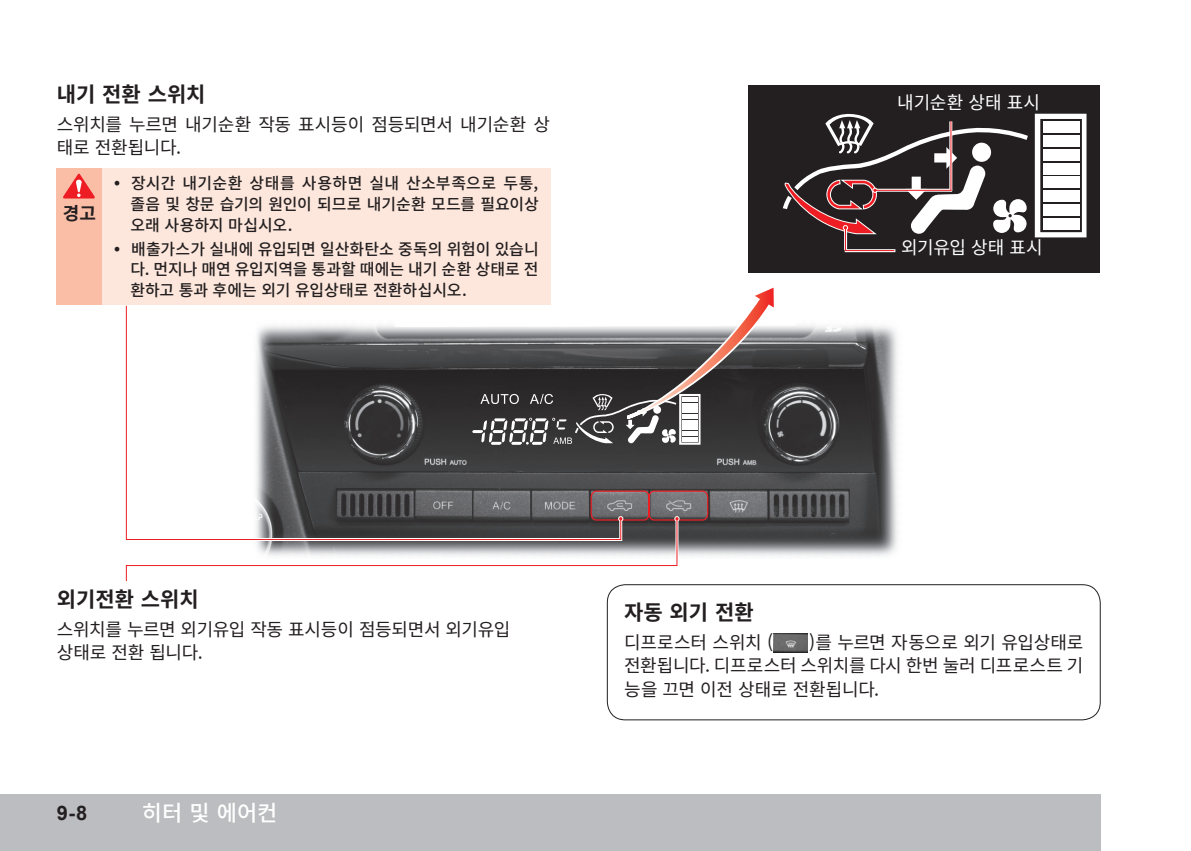
<style>
.page{position:relative;width:1191px;height:851px;background:#fff}
.page>*{position:absolute;margin:0;border:0;box-sizing:border-box;transform-origin:0 0}
.t1{font:500 22px "Noto Sans CJ Kkr";color:#fff}
.제목4{font:700 21px "Noto Sans CJ Kkr";color:#231f20}
.t2{font:700 20px "Arial";color:#231f20}
.본문{font:18px/23.4px "Noto Sans CJ Kkr";letter-spacing:-.015em;color:#231f20}
.본문-2{font:18px "Noto Sans CJ Kkr";letter-spacing:-.005em;color:#fff}
.주의{font:700 18px "Noto Sans CJ Kkr";color:#231f20}
.주의점{font:500 16px/20.8px "Noto Sans CJ Kkr";color:#231f20;text-align:justify}
</style>
<div class="page">
<img style="left:624px;top:325px;width:274px;height:231px">
<svg style="left:624px;top:287px;width:151px;height:158px"></svg>
<div style="left:0;top:794px;width:1100px;height:56px;background:#bcbdc0"></div>
<div style="left:748px;top:85px;width:352px;height:187px;background:#231f20"></div>
<svg style="left:1034px;top:114px;width:52px;height:123px"></svg>
<hr style="left:844px;top:249px;width:51px;height:3px;background:#fff">
<div style="left:607px;top:584px;width:493px;height:136px;border:1px solid #231f20;border-radius:18px"></div>
<img style="left:773px;top:633px;width:35px;height:19px">
<svg style="left:783px;top:113px;width:245px;height:138px"></svg>
<svg style="left:123px;top:229px;width:501px;height:261px"></svg>
<svg style="left:125px;top:490px;width:584px;height:91px"></svg>
<svg style="left:125px;top:305px;width:497px;height:235px"></svg>
<div style="left:57px;top:168px;width:45px;height:136px;background:#fabda6"></div>
<div style="left:102px;top:168px;width:448px;height:136px;background:#fde7dc"></div>
<svg style="left:63px;top:174px;width:32px;height:24px"></svg>
<p class="제목4" style="left:57px;top:82px;width:150px">내기 전환 스위치</p>
<p class="본문" style="left:57px;top:113px;width:495px">스위치를 누르면 내기순환 작동 표시등이 점등되면서 내기순환 상 태로 전환됩니다.</p>
<p class="주의" style="left:63px;top:203px;width:35px">경고</p>
<p class="주의점" style="left:130px;top:173px;width:410px">장시간 내기순환 상태를 사용하면 실내 산소부족으로 두통, 졸음 및 창문 습기의 원인이 되므로 내기순환 모드를 필요이상 오래 사용하지 마십시오.</p>
<p class="주의점" style="left:130px;top:238px;width:410px">배출가스가 실내에 유입되면 일산화탄소 중독의 위험이 있습니 다. 먼지나 매연 유입지역을 통과할 때에는 내기 순환 상태로 전 환하고 통과 후에는 외기 유입상태로 전환하십시오.</p>
<p class="본문-2" style="left:897px;top:93px;width:144px">내기순환 상태 표시</p>
<p class="본문-2" style="left:901px;top:237px;width:143px">외기유입 상태 표시</p>
<p class="제목4" style="left:57px;top:587px;width:144px">외기전환 스위치</p>
<p class="본문" style="left:57px;top:618px;width:455px">스위치를 누르면 외기유입 작동 표시등이 점등되면서 외기유입 상태로 전환 됩니다.</p>
<p class="t2" style="left:57px;top:799px;width:32px">9-8</p>
<p class="t1" style="left:142px;top:800px;width:137px">히터 및 에어컨</p>
<p class="제목4" style="left:624px;top:600px;width:131px">자동 외기 전환</p>
<p class="본문" style="left:624px;top:631px;width:151px">디프로스터 스위치 (</p>
<p class="본문" style="left:624px;top:631px;width:461px;text-align:justify;text-indent:185px">)를 누르면 자동으로 외기 유입상태로 전환됩니다. 디프로스터 스위치를 다시 한번 눌러 디프로스트 기 능을 끄면 이전 상태로 전환됩니다.</p>
</div>
